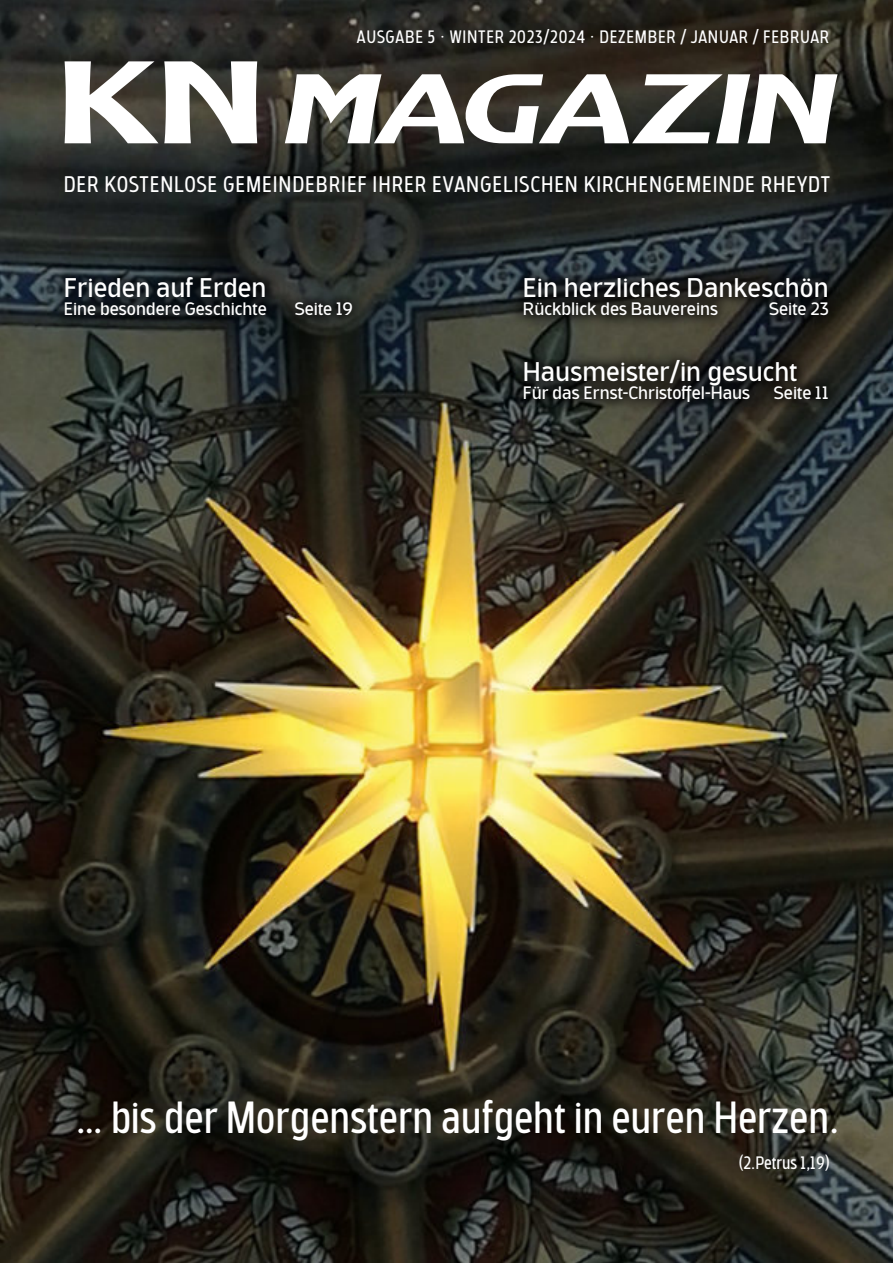
<style>
.page{position:relative;width:893px;height:1263px;background:#fff}
.page>*{position:absolute;margin:0;border:0;box-sizing:border-box;transform-origin:0 0}
.t1{font:45px "Bosphorus 40 Condensed 43";color:#fff}
.t2{font:27px "Bosphorus 50 Normal 53";color:#fff}
.t3{font:22.5px "Bosphorus 40 Condensed 43";letter-spacing:.04em;color:#fff}
.t4{font:18px "Bosphorus 50 Normal 53";color:#fff}
.t5{font:18px "Bosphorus 40 Condensed 43";letter-spacing:.04em;color:#fff}
.t6{font:18px "Bosphorus 40 Condensed 43";color:#fff}
</style>
<div class="page">
<img style="left:0;top:0;width:893px;height:1263px">
<img style="left:51px;top:264px;width:314px;height:64px">
<img style="left:510px;top:264px;width:331px;height:66px">
<img style="left:510px;top:347px;width:331px;height:66px">
<svg style="left:65px;top:61px;width:93px;height:82px"></svg>
<svg style="left:164px;top:61px;width:93px;height:82px"></svg>
<svg style="left:285px;top:74px;width:553px;height:69px"></svg>
<p class="t5" style="left:357px;top:29px;width:474px">AUSGABE 5 · WINTER 2023/2024 · DEZEMBER / JANUAR / FEBRUAR</p>
<p class="t3" style="left:64px;top:175px;width:768px">DER KOSTENLOSE GEMEINDEBRIEF IHRER EVANGELISCHEN KIRCHENGEMEINDE RHEYDT</p>
<h2 class="t2" style="left:64px;top:277px;width:204px">Frieden auf Erden</h2>
<p class="t4" style="left:64px;top:302px;width:205px">Eine besondere Geschichte</p>
<p class="t4" style="left:295px;top:302px;width:60px">Seite 19</p>
<h2 class="t2" style="left:523px;top:277px;width:307px">Ein herzliches Dankeschön</h2>
<p class="t4" style="left:523px;top:302px;width:197px">Rückblick des Bauvereins</p>
<p class="t4" style="left:769px;top:302px;width:62px">Seite 23</p>
<h2 class="t2" style="left:523px;top:361px;width:276px">Hausmeister/in gesucht</h2>
<p class="t4" style="left:523px;top:386px;width:229px">Für das Ernst-Christoffel-Haus</p>
<p class="t4" style="left:774px;top:386px;width:57px">Seite 11</p>
<h1 class="t1" style="left:76px;top:1100px;width:765px">… bis der Morgenstern aufgeht in euren Herzen.</h1>
<p class="t6" style="left:739px;top:1156px;width:92px">(2.Petrus 1,19)</p>
</div>
